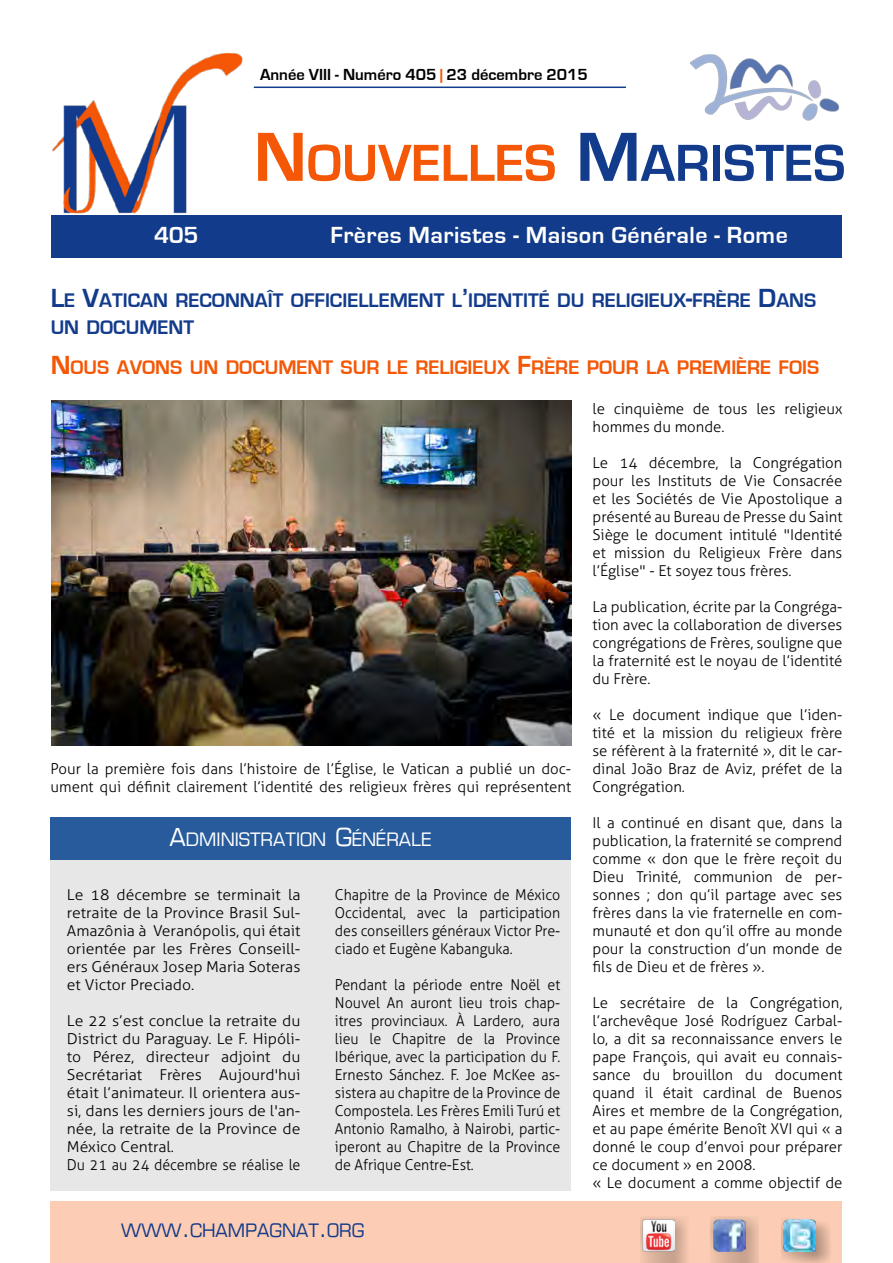
<style>
.page{position:relative;width:893px;height:1263px;background:#fff}
.page>*{position:absolute;margin:0;border:0;box-sizing:border-box;transform-origin:0 0}
.t1{font:700 54px "Eurostile";color:#f45706}
.t2{font:700 24px "Eurostile";letter-spacing:.02em;color:#fff}
.t3{font:700 20.25px/27px "Eurostile";color:#123b8b}
.t4{font:700 20.25px "Eurostile";color:#f45706}
.t5{font:18px "Eurostile";color:#fff}
.t6{font:18px "Eurostile";color:#123b8b}
.t7{font:700 16.5px "Eurostile";color:#000}
.t8{font:300 15px/18px "Aller";color:#000;text-align:justify}
.t9{font:300 15px/18px "Aller";color:#000;text-align:justify;scale:.95 1}
.t10{font:300 15px/18px "Aller";color:#000;text-align:justify;scale:1.05 1}
.s1{color:#f45706}
.s2{font-size:72px}
.s3{font-size:72px;color:#123b8b}
.s4{color:#123b8b}
.s5{font-size:27px}
.s6{font-size:24px}
</style>
<div class="page">
<div style="left:51px;top:215px;width:791px;height:43px;background:#123b8b"></div>
<div style="left:50px;top:1201px;width:792px;height:62px;background:#fccdb4"></div>
<div style="left:710px;top:1216px;width:49px;height:47px;background:#000;opacity:.35"></div>
<img style="left:713px;top:1219px;width:32px;height:32px">
<div style="left:781px;top:1216px;width:49px;height:47px;background:#000;opacity:.35"></div>
<img style="left:784px;top:1219px;width:32px;height:32px">
<hr style="left:254px;top:87px;width:372px;height:1px;background:#123b8b">
<div style="left:640px;top:1216px;width:48px;height:47px;background:#000;opacity:.35"></div>
<img style="left:642px;top:1219px;width:33px;height:32px">
<img style="left:52px;top:52px;width:191px;height:162px">
<img style="left:690px;top:54px;width:149px;height:67px">
<div style="left:51px;top:860px;width:520px;height:331px;background:#e7e7e7"></div>
<div style="left:51px;top:817px;width:520px;height:43px;background:#275b9b"></div>
<img style="left:51px;top:401px;width:520px;height:345px">
<p class="t7" style="left:260px;top:66px;width:329px">Année VIII - Numéro 405 <span class="s1">|</span> 23 décembre 2015</p>
<h1 class="t1" style="left:254px;top:134px;width:593px"><span class="s2">N</span>OUVELLES <span class="s3">M</span><span class="s4">ARISTES</span></h1>
<h2 class="t2" style="left:154px;top:222px;width:46px">405</h2>
<h2 class="t2" style="left:330px;top:222px;width:459px">Frères Maristes - Maison Générale - Rome</h2>
<h3 class="t3" style="left:51px;top:287px;width:767px"><span class="s5">L</span>E <span class="s5">V</span>ATICAN RECONNAÎT OFFICIELLEMENT L<span class="s5">’</span>IDENTITÉ DU RELIGIEUX<span class="s5">-</span>FRÈRE <span class="s5">D</span>ANS<br>UN DOCUMENT</h3>
<h3 class="t4" style="left:51px;top:356px;width:770px"><span class="s5">N</span>OUS AVONS UN DOCUMENT SUR LE RELIGIEUX <span class="s5">F</span>RÈRE POUR LA PREMIÈRE FOIS</h3>
<p class="t8" style="left:51px;top:760px;width:522px">Pour la première fois dans l’histoire de l’Église, le Vatican a publié un doc&shy;ument qui définit clairement l’identité des religieux frères qui représentent</p>
<p class="t5" style="left:170px;top:829px;width:263px"><span class="s6">A</span>DMINISTRATION <span class="s6">G</span>ÉNÉRALE</p>
<p class="t10" style="left:67px;top:886px;width:224px">Le 18 décembre se terminait la retraite de la Province Brasil Sul-Amazônia à Veranópolis, qui était orientée par les Frères Conseill&shy;ers Généraux Josep Maria Soteras et Victor Preciado.</p>
<p class="t10" style="left:67px;top:1012px;width:224px;text-align:left">Le 22 s’est conclue la retraite du<br>District du Paraguay. Le F. Hipóli&shy;to Pérez, directeur adjoint du<br>Secrétariat Frères Aujourd'hui était l’animateur. Il orientera aus&shy;si, dans les derniers jours de l'an&shy;née, la retraite de la Province de<br>México Central.<br>Du 21 au 24 décembre se réalise le</p>
<p class="t9" style="left:335px;top:886px;width:239px">Chapitre de la Province de México Occidental, avec la participation des conseillers généraux Victor Pre&shy;ciado et Eugène Kabanguka.</p>
<p class="t9" style="left:335px;top:976px;width:239px">Pendant la période entre Noël et Nouvel An auront lieu trois chap&shy;itres provinciaux. À Lardero, aura lieu le Chapitre de la Province Ibérique, avec la participation du F.<br>Ernesto Sánchez. F. Joe McKee as&shy;sistera au chapitre de la Province de Compostela. Les Frères Emili Turú et Antonio Ramalho, à Nairobi, partic&shy;iperont au Chapitre de la Province de Afrique Centre-Est.</p>
<p class="t6" style="left:121px;top:1219px;width:245px">WWW<span class="s6">.</span>CHAMPAGNAT<span class="s6">.</span>ORG</p>
<p class="t8" style="left:592px;top:400px;width:251px">le cinquième de tous les religieux hommes du monde.</p>
<p class="t8" style="left:592px;top:454px;width:251px">Le 14 décembre, la Congrégation pour les Instituts de Vie Consacrée et les Sociétés de Vie Apostolique a présenté au Bureau de Presse du Saint Siège le document intitulé "Identité et mission du Religieux Frère dans l’Église" - Et soyez tous frères.</p>
<p class="t8" style="left:592px;top:598px;width:251px">La publication, écrite par la Congréga&shy;tion avec la collaboration de diverses congrégations de Frères, souligne que la fraternité est le noyau de l’identité du Frère.</p>
<p class="t8" style="left:592px;top:706px;width:251px">« Le document indique que l’iden&shy;tité et la mission du religieux frère se réfèrent à la fraternité », dit le car&shy;dinal João Braz de Aviz, préfet de la Congrégation.</p>
<p class="t8" style="left:592px;top:814px;width:251px">Il a continué en disant que, dans la publication, la fraternité se comprend comme « don que le frère reçoit du Dieu Trinité, communion de per&shy;sonnes ; don qu’il partage avec ses frères dans la vie fraternelle en com&shy;munauté et don qu’il offre au monde pour la construction d’un monde de fils de Dieu et de frères ».</p>
<p class="t8" style="left:592px;top:994px;width:251px;text-align:left">Le secrétaire de la Congrégation, l’archevêque José Rodríguez Carbal&shy;lo, a dit sa reconnaissance envers le pape François, qui avait eu connais&shy;sance du brouillon du document quand il était cardinal de Buenos Aires et membre de la Congrégation, et au pape émérite Benoît XVI qui « a donné le coup d’envoi pour préparer ce document » en 2008.<br>« Le document a comme objectif de</p>
</div>
